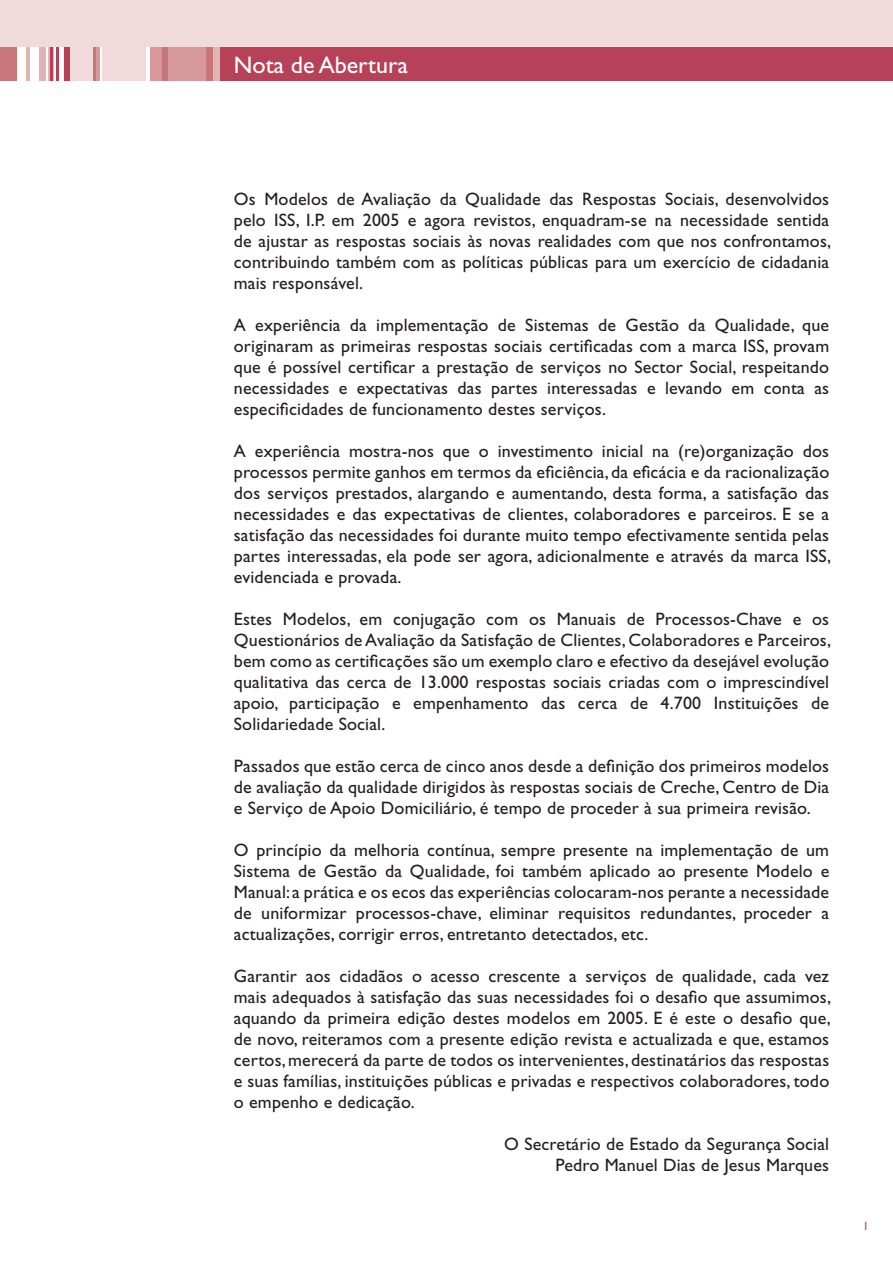
<style>
.page{position:relative;width:893px;height:1263px;background:#fff}
.page>*{position:absolute;margin:0;border:0;box-sizing:border-box;transform-origin:0 0}
.t1{font:24px "Gill Sans";color:#fff}
.t2{font:18px/21px "Gill Sans";letter-spacing:.01em;color:#231f20;text-align:justify}
.t3{font:12px "Gill Sans";color:#b74158}
</style>
<div class="page">
<div style="left:220px;top:47px;width:673px;height:34px;background:#b74158"></div>
<div style="left:0;top:47px;width:17px;height:34px;background:#c8767c"></div>
<div style="left:69px;top:47px;width:24px;height:34px;background:#f0dbda"></div>
<div style="left:103px;top:47px;width:43px;height:34px;background:#f0dbda"></div>
<hr style="left:27px;top:47px;width:3px;height:34px;background:#e1b3b2">
<div style="left:39px;top:47px;width:7px;height:34px;background:#e1b3b2"></div>
<div style="left:48px;top:47px;width:5px;height:34px;background:#e1b3b2"></div>
<hr style="left:50px;top:47px;width:2px;height:34px;background:#b74158">
<hr style="left:56px;top:47px;width:3px;height:34px;background:#b74158">
<div style="left:64px;top:47px;width:5px;height:34px;background:#b74158"></div>
<hr style="left:93px;top:47px;width:3px;height:34px;background:#c8767c">
<hr style="left:96px;top:47px;width:4px;height:34px;background:#d6989a">
<div style="left:150px;top:47px;width:63px;height:34px;background:#d6989a"></div>
<div style="left:162px;top:47px;width:6px;height:34px;background:#c8767c"></div>
<div style="left:206px;top:47px;width:7px;height:34px;background:#c8767c"></div>
<div style="left:213px;top:47px;width:7px;height:34px;background:#e1b3b2"></div>
<div style="left:0;top:0;width:893px;height:47px;background:#f0dbda"></div>
<h1 class="t1" style="left:234px;top:51px;width:176px">Nota de Abertura</h1>
<p class="t2" style="left:234px;top:188px;width:599px">Os Modelos de Avaliação da Qualidade das Respostas Sociais, desenvolvidos pelo ISS, I.P. em 2005 e agora revistos, enquadram-se na necessidade sentida de ajustar as respostas sociais às novas realidades com que nos confrontamos, contribuindo também com as políticas públicas para um exercício de cidadania mais responsável.</p>
<p class="t2" style="left:234px;top:314px;width:597px">A experiência da implementação de Sistemas de Gestão da Qualidade, que originaram as primeiras respostas sociais certificadas com a marca ISS, provam que é possível certificar a prestação de serviços no Sector Social, respeitando necessidades e expectativas das partes interessadas e levando em conta as especificidades de funcionamento destes serviços.</p>
<p class="t2" style="left:234px;top:440px;width:599px">A experiência mostra-nos que o investimento inicial na (re)organização dos processos permite ganhos em termos da eficiência, da eficácia e da racionalização dos serviços prestados, alargando e aumentando, desta forma, a satisfação das necessidades e das expectativas de clientes, colaboradores e parceiros. E se a satisfação das necessidades foi durante muito tempo efectivamente sentida pelas partes interessadas, ela pode ser agora, adicionalmente e através da marca ISS, evidenciada e provada.</p>
<p class="t2" style="left:234px;top:608px;width:599px">Estes Modelos, em conjugação com os Manuais de Processos-Chave e os Questionários de Avaliação da Satisfação de Clientes, Colaboradores e Parceiros, bem como as certificações são um exemplo claro e efectivo da desejável evolução qualitativa das cerca de 13.000 respostas sociais criadas com o imprescindível apoio, participação e empenhamento das cerca de 4.700 Instituições de Solidariedade Social.</p>
<p class="t2" style="left:234px;top:755px;width:597px">Passados que estão cerca de cinco anos desde a definição dos primeiros modelos de avaliação da qualidade dirigidos às respostas sociais de Creche, Centro de Dia e Serviço de Apoio Domiciliário, é tempo de proceder à sua primeira revisão.</p>
<p class="t2" style="left:234px;top:839px;width:597px">O princípio da melhoria contínua, sempre presente na implementação de um Sistema de Gestão da Qualidade, foi também aplicado ao presente Modelo e Manual: a prática e os ecos das experiências colocaram-nos perante a necessidade de uniformizar processos-chave, eliminar requisitos redundantes, proceder a actualizações, corrigir erros, entretanto detectados, etc.</p>
<p class="t2" style="left:234px;top:966px;width:599px">Garantir aos cidadãos o acesso crescente a serviços de qualidade, cada vez mais adequados à satisfação das suas necessidades foi o desafio que assumimos, aquando da primeira edição destes modelos em 2005. E é este o desafio que, de novo, reiteramos com a presente edição revista e actualizada e que, estamos certos, merecerá da parte de todos os intervenientes, destinatários das respostas e suas famílias, instituições públicas e privadas e respectivos colaboradores, todo o empenho e dedicação.</p>
<p class="t2" style="left:504px;top:1134px;width:327px;text-align:right">O Secretário de Estado da Segurança Social<br>Pedro Manuel Dias de Jesus Marques</p>
<p class="t3" style="left:863px;top:1219px;width:7px">1</p>
</div>
